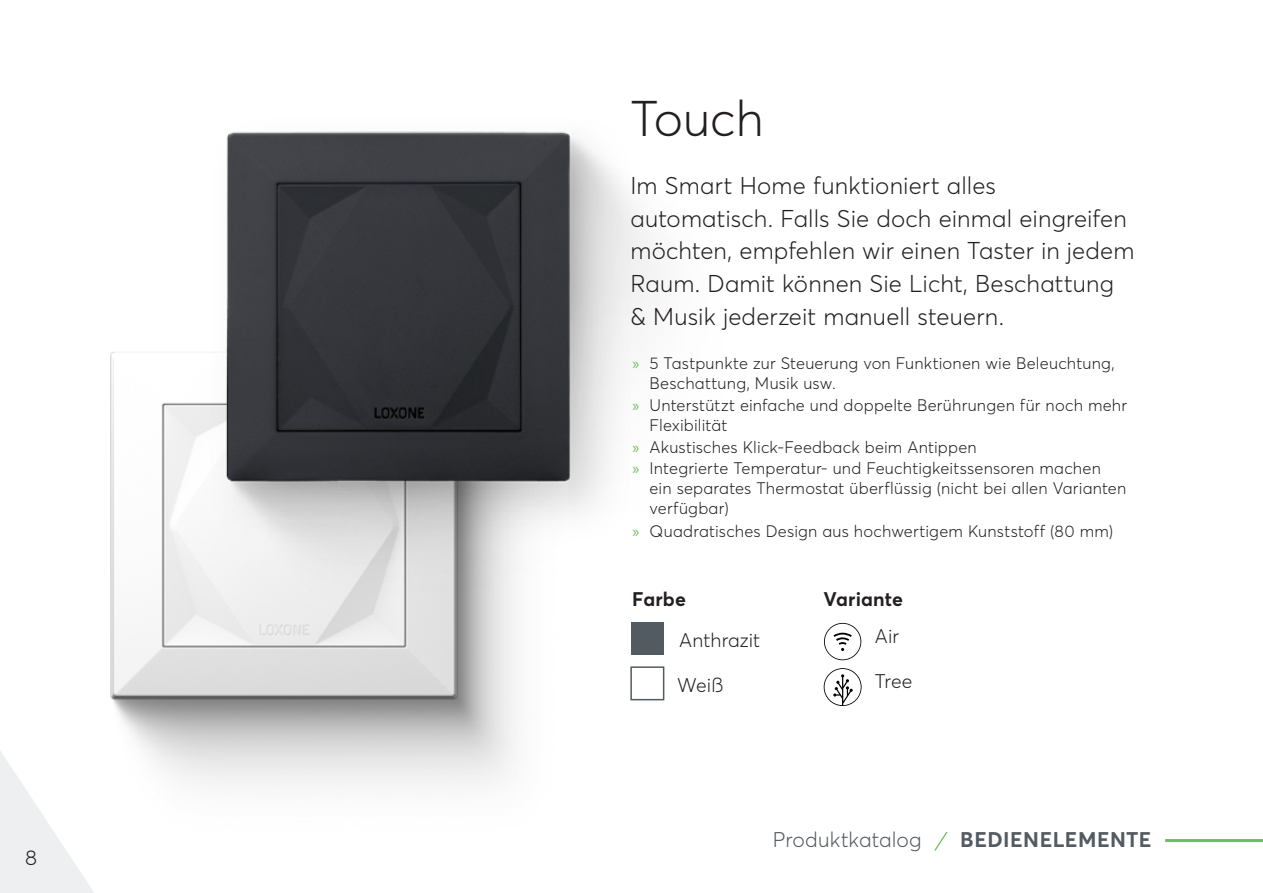
<style>
.page{position:relative;width:1263px;height:893px;background:#fff}
.page>*{position:absolute;margin:0;border:0;box-sizing:border-box;transform-origin:0 0}
.t1{font:300 49.5px "Averta";color:#231f20}
.t2{font:300 24px/32.7px "Averta";letter-spacing:.005em;color:#231f20}
.t3{font:300 21px "Averta";letter-spacing:.005em;color:#525a62}
.t4{font:700 21px "Averta";letter-spacing:.02em;color:#525a62}
.t5{font:300 21px "Averta";color:#231f20}
.t6{font:300 19.5px "Averta";color:#231f20}
.t7{font:700 19.5px "Averta";letter-spacing:.005em;color:#231f20}
.t8{font:300 16.5px/19.8px "Averta";letter-spacing:.015em;color:#231f20}
.s1{font-family:"Myriad Pro";font-weight:400;color:#6dbf5d}
</style>
<div class="page">
<svg style="left:0;top:751px;width:94px;height:142px;background:#eef0f1"></svg>
<svg style="left:934px;top:832px;width:14px;height:19px"></svg>
<hr style="left:1165px;top:839px;width:98px;height:3px;background:#6dbf5d">
<img style="left:18px;top:352px;width:647px;height:530px">
<img style="left:211px;top:131px;width:454px;height:468px">
<svg style="left:824px;top:623px;width:37px;height:37px"></svg>
<svg style="left:824px;top:668px;width:37px;height:38px"></svg>
<div style="left:632px;top:622px;width:32px;height:33px;background:#525a62"></div>
<div style="left:630px;top:666px;width:34px;height:34px;border:2px solid #525a62"></div>
<p class="t5" style="left:25px;top:845px;width:14px">8</p>
<h1 class="t1" style="left:630px;top:88px;width:135px">Touch</h1>
<h2 class="t2" style="left:630px;top:169px;width:505px">Im Smart Home funktioniert alles automatisch. Falls Sie doch einmal eingreifen möchten, empfehlen wir einen Taster in jedem Raum. Damit können Sie Licht, Beschattung &amp; Musik jederzeit manuell steuern.</h2>
<p class="t8" style="left:649px;top:353px;width:467px;text-indent:-17px"><span class="s1">»</span> 5 Tastpunkte zur Steuerung von Funktionen wie Beleuchtung,<br>Beschattung, Musik usw.</p>
<p class="t8" style="left:649px;top:395px;width:479px;text-indent:-17px"><span class="s1">»</span> Unterstützt einfache und doppelte Berührungen für noch mehr<br>Flexibilität</p>
<p class="t8" style="left:632px;top:437px;width:346px"><span class="s1">»</span> Akustisches Klick-Feedback beim Antippen</p>
<p class="t8" style="left:632px;top:458px;width:470px"><span class="s1">»</span> Integrierte Temperatur- und Feuchtigkeitssensoren machen</p>
<p class="t8" style="left:649px;top:478px;width:478px">ein separates Thermostat überflüssig (nicht bei allen Varianten</p>
<p class="t8" style="left:649px;top:498px;width:81px">verfügbar)</p>
<p class="t8" style="left:632px;top:521px;width:482px"><span class="s1">»</span> Quadratisches Design aus hochwertigem Kunststoff (80 mm)</p>
<p class="t7" style="left:632px;top:587px;width:55px">Farbe</p>
<p class="t6" style="left:679px;top:628px;width:83px">Anthrazit</p>
<p class="t6" style="left:677px;top:673px;width:48px">Weiß</p>
<p class="t7" style="left:824px;top:587px;width:81px">Variante</p>
<p class="t6" style="left:875px;top:624px;width:26px">Air</p>
<p class="t6" style="left:875px;top:669px;width:39px">Tree</p>
<p class="t3" style="left:773px;top:827px;width:150px">Produktkatalog</p>
<p class="t4" style="left:960px;top:827px;width:193px">BEDIENELEMENTE</p>
</div>
